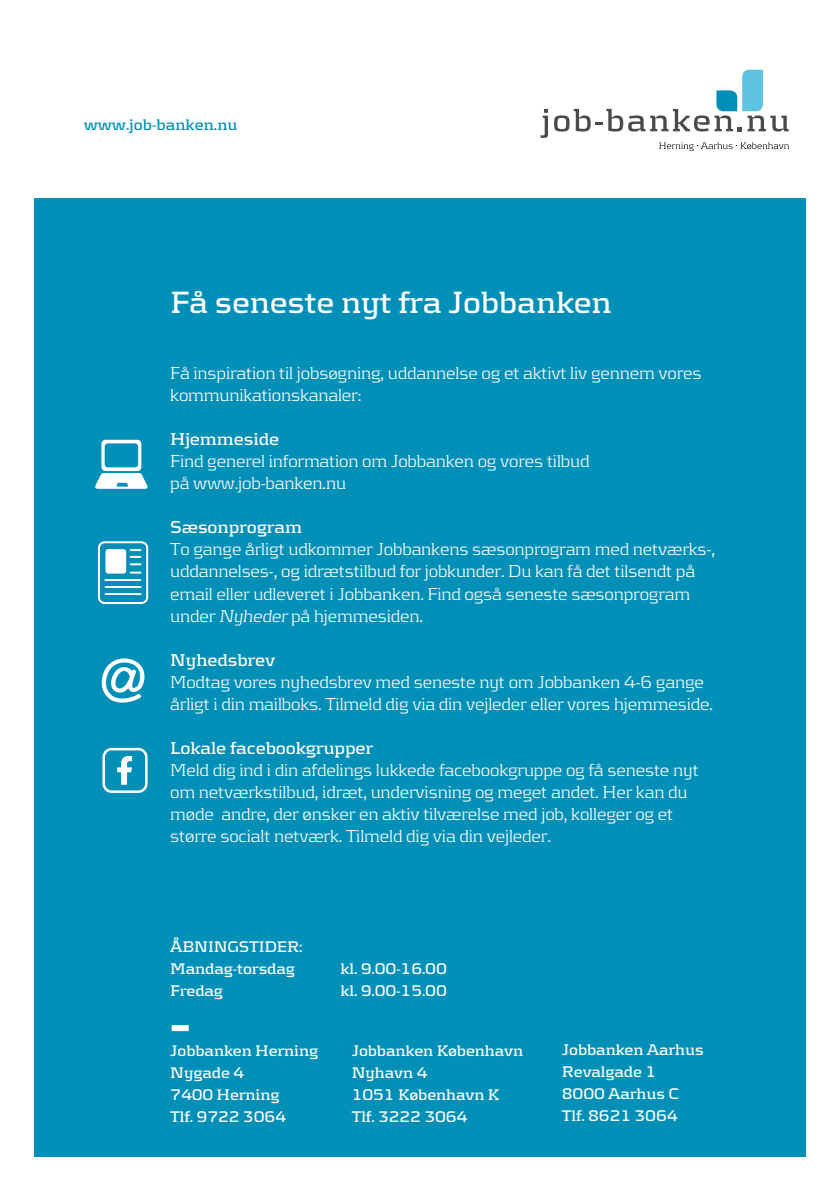
<style>
.page{position:relative;width:840px;height:1191px;background:#fff}
.page>*{position:absolute;margin:0;border:0;box-sizing:border-box;transform-origin:0 0}
.t1{font:700 32px "Kontrapunkt";letter-spacing:-.01em;color:#fff}
.t2{font:300 18px/22px "Kontrapunkt";letter-spacing:-.01em;color:#fff}
.t3{font:700 18px "Kontrapunkt";letter-spacing:-.01em;color:#fff}
.t4{font:700 16px/22px "Kontrapunkt";letter-spacing:-.01em;color:#fff}
.t5{font:700 16px "Kontrapunkt";color:#008fb6}
.s1{font-style:italic}
</style>
<div class="page">
<div style="left:34px;top:198px;width:771px;height:959px;background:#008fb6"></div>
<svg style="left:540px;top:109px;width:7px;height:29px"></svg>
<svg style="left:554px;top:70px;width:234px;height:62px"></svg>
<svg style="left:659px;top:142px;width:129px;height:9px"></svg>
<div style="left:171px;top:1025px;width:18px;height:6px;background:#fff"></div>
<div style="left:102px;top:748px;width:45px;height:45px;border:3px solid #fff;border-radius:8px"></div>
<svg style="left:117px;top:756px;width:15px;height:28px"></svg>
<div style="left:98px;top:541px;width:50px;height:63px;border:2px solid #fff;border-radius:6px"></div>
<div style="left:105px;top:549px;width:21px;height:24px;background:#fff;border-radius:3px"></div>
<hr style="left:105px;top:579px;width:35px;height:2px;background:#fff">
<hr style="left:105px;top:586px;width:35px;height:2px;background:#fff">
<hr style="left:105px;top:593px;width:35px;height:2px;background:#fff">
<svg style="left:130px;top:549px;width:10px;height:16px"></svg>
<svg style="left:131px;top:571px;width:9px;height:2px"></svg>
<svg style="left:101px;top:658px;width:44px;height:45px"></svg>
<svg style="left:95px;top:440px;width:53px;height:49px"></svg>
<p class="t5" style="left:84px;top:115px;width:155px">www.job-banken.nu</p>
<h1 class="t1" style="left:170px;top:284px;width:443px">Få seneste nyt fra Jobbanken</h1>
<p class="t2" style="left:170px;top:362px;width:532px">Få inspiration til jobsøgning, uddannelse og et aktivt liv gennem vores kommunikationskanaler:</p>
<p class="t3" style="left:170px;top:429px;width:110px">Hjemmeside</p>
<p class="t2" style="left:170px;top:450px;width:420px">Find generel information om Jobbanken og vores tilbud på www.job-banken.nu</p>
<p class="t3" style="left:170px;top:517px;width:133px">Sæsonprogram</p>
<p class="t2" style="left:170px;top:538px;width:546px">To gange årligt udkommer Jobbankens sæsonprogram med netværks-, uddannelses-, og idrætstilbud for jobkunder. Du kan få det tilsendt på email eller udleveret i Jobbanken. Find også seneste sæsonprogram under <span class="s1">Nyheder</span> på hjemmesiden.</p>
<p class="t3" style="left:170px;top:649px;width:106px">Nyhedsbrev</p>
<p class="t2" style="left:170px;top:670px;width:544px">Modtag vores nyhedsbrev med seneste nyt om Jobbanken 4-6 gange årligt i din mailboks. Tilmeld dig via din vejleder eller vores hjemmeside.</p>
<p class="t3" style="left:170px;top:737px;width:204px">Lokale facebookgrupper</p>
<p class="t2" style="left:170px;top:758px;width:529px">Meld dig ind i din afdelings lukkede facebookgruppe og få seneste nyt om netværkstilbud, idræt, undervisning og meget andet. Her kan du møde andre, der ønsker en aktiv tilværelse med job, kolleger og et større socialt netværk. Tilmeld dig via din vejleder.</p>
<p class="t4" style="left:170px;top:935px;width:134px">ÅBNINGSTIDER:<br>Mandag-torsdag</p>
<p class="t4" style="left:340px;top:957px;width:108px">kl. 9.00-16.00</p>
<p class="t4" style="left:170px;top:979px;width:54px">Fredag</p>
<p class="t4" style="left:340px;top:979px;width:108px">kl. 9.00-15.00</p>
<p class="t4" style="left:170px;top:1039px;width:149px">Jobbanken Herning<br>Nygade 4<br>7400 Herning<br>Tlf. 9722 3064</p>
<p class="t4" style="left:351px;top:1039px;width:173px">Jobbanken København<br>Nyhavn 4<br>1051 København K<br>Tlf. 3222 3064</p>
<p class="t4" style="left:561px;top:1038px;width:143px">Jobbanken Aarhus<br>Revalgade 1<br>8000 Aarhus C<br>Tlf. 8621 3064</p>
</div>
